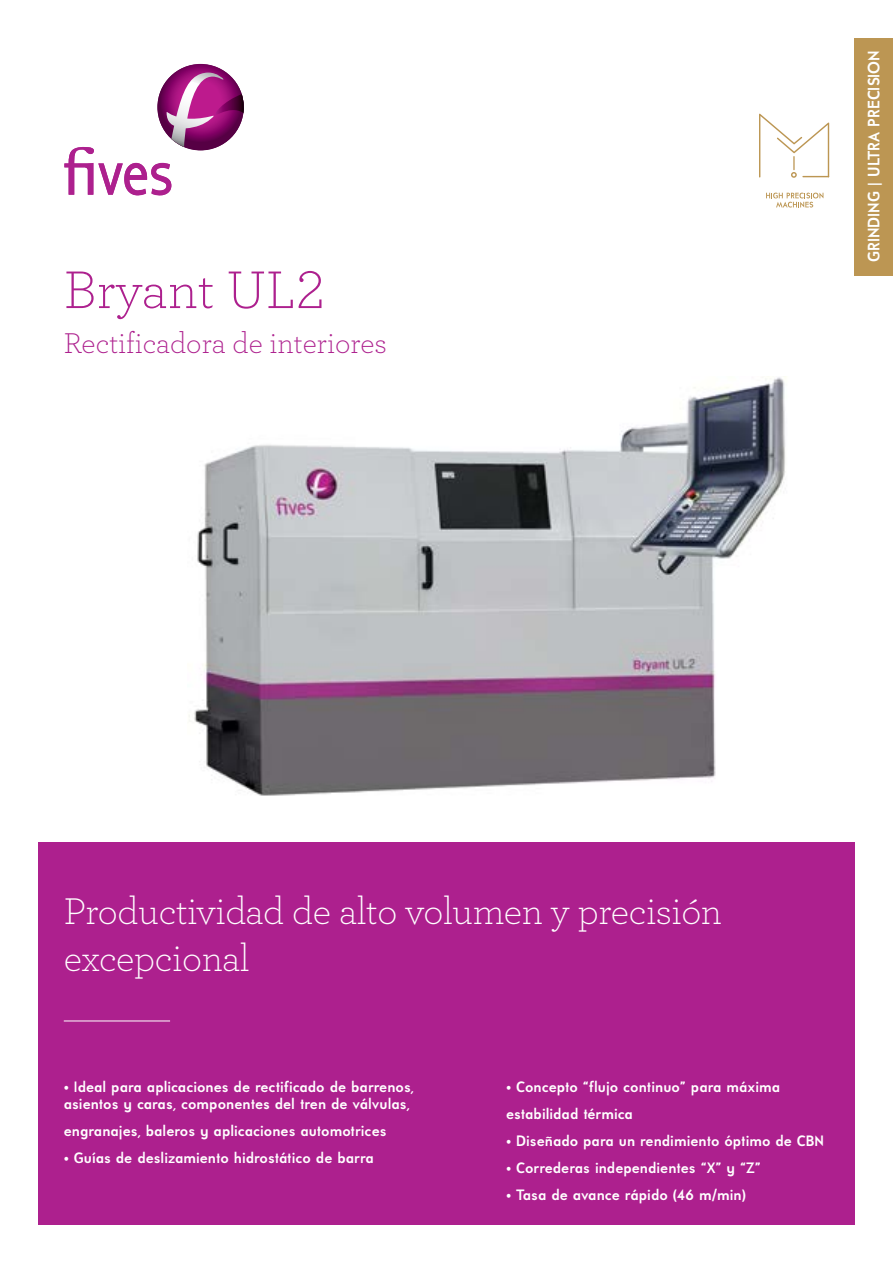
<style>
.page{position:relative;width:893px;height:1263px;background:#fff}
.page>*{position:absolute;margin:0;border:0;box-sizing:border-box;transform-origin:0 0}
.t1{font:300 55.5px "Archer";color:#ad208e}
.t2{font:300 39px/46.8px "Archer";letter-spacing:-.01em;color:#fff}
.t3{font:300 30px "Archer";color:#ad208e}
.t4{font:700 16.5px "Universalis ADF Std";color:#fff}
.t5{font:700 15px/16.5px "Universalis ADF Std";color:#fff}
.s1{font-weight:400}
</style>
<div class="page">
<img style="left:189px;top:377px;width:597px;height:419px">
<div style="left:38px;top:842px;width:817px;height:383px;background:#ad208e"></div>
<hr style="left:64px;top:1020px;width:106px;height:1px;background:#fff">
<div style="left:855px;top:38px;width:38px;height:237px;background:#bc9653"></div>
<svg style="left:766px;top:193px;width:57px;height:15px"></svg>
<svg style="left:759px;top:114px;width:70px;height:64px"></svg>
<svg style="left:157px;top:64px;width:87px;height:86px"></svg>
<svg style="left:64px;top:73px;width:180px;height:123px"></svg>
<h1 class="t1" style="left:64px;top:253px;width:263px">Bryant UL2</h1>
<h3 class="t3" style="left:64px;top:323px;width:325px">Rectificadora de interiores</h3>
<p class="t4" style="left:864px;top:262px;width:213px;rotate:-90deg">GRINDING | ULTRA PRECISION</p>
<h2 class="t2" style="left:64px;top:886px;width:660px">Productividad de alto volumen y precisión excepcional</h2>
<p class="t5" style="left:64px;top:1079px;width:352px"><span class="s1">•</span> Ideal para aplicaciones de rectificado de barrenos, asientos y caras, componentes del tren de válvulas,</p>
<p class="t5" style="left:64px;top:1122px;width:324px">engranajes, baleros y aplicaciones automotrices</p>
<p class="t5" style="left:64px;top:1149px;width:312px"><span class="s1">•</span> Guías de deslizamiento hidrostático de barra</p>
<p class="t5" style="left:506px;top:1073px;width:276px;line-height:27px"><span class="s1">•</span> Concepto “flujo continuo” para máxima estabilidad térmica</p>
<p class="t5" style="left:506px;top:1133px;width:319px"><span class="s1">•</span> Diseñado para un rendimiento óptimo de CBN</p>
<p class="t5" style="left:506px;top:1160px;width:256px"><span class="s1">•</span> Correderas independientes “X” y “Z”</p>
<p class="t5" style="left:506px;top:1187px;width:242px"><span class="s1">•</span> Tasa de avance rápido (46 m/min)</p>
</div>
